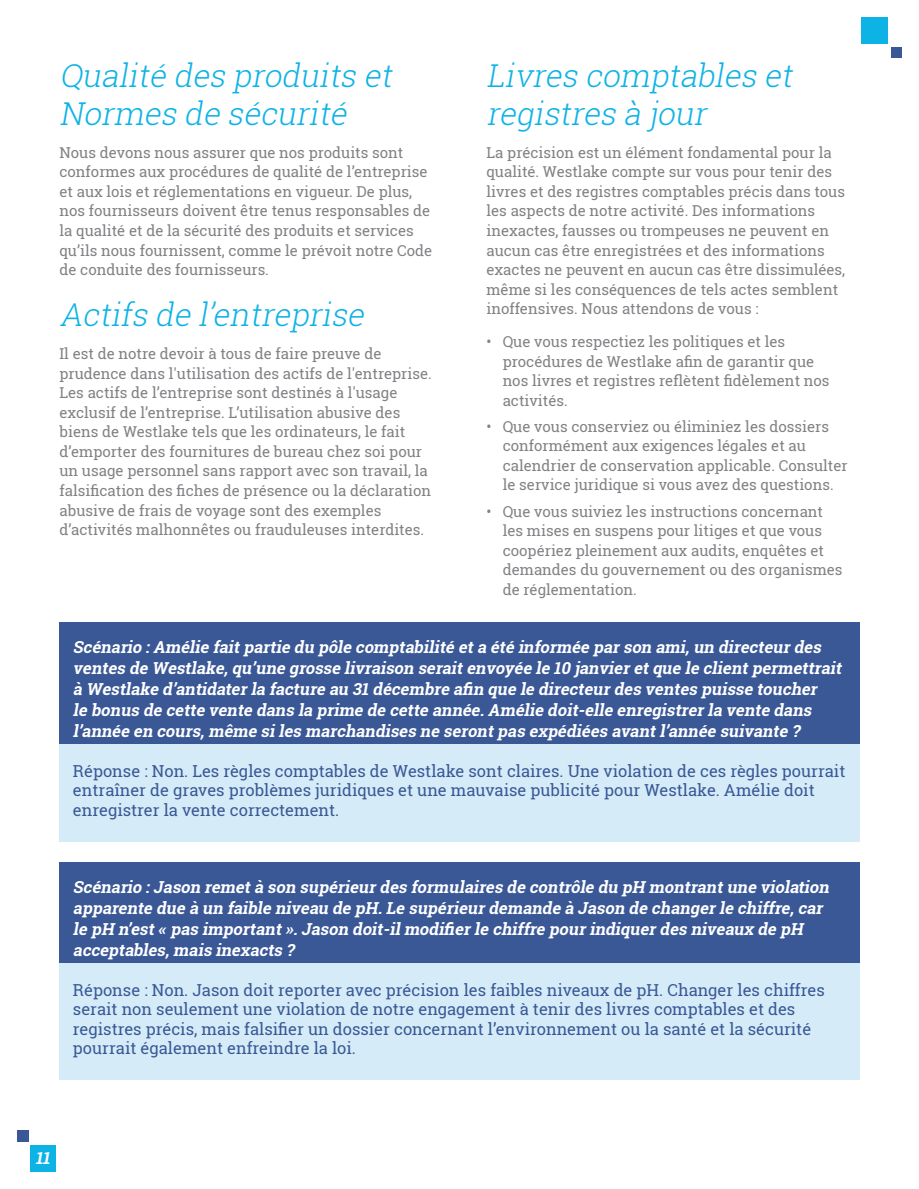
<style>
.page{position:relative;width:919px;height:1189px;background:#fff}
.page>*{position:absolute;margin:0;border:0;box-sizing:border-box;transform-origin:0 0}
.Sustain_SubHead_Larg{font:italic 300 31.5px/37.8px "Roboto Slab";color:#0eb3e6}
.Code_Scenario{font:italic 700 16.5px/21px "Roboto Slab";color:#fff}
.Code_Scenario_Answer{font:16.5px/19.5px "Roboto Slab";color:#3a5896}
.Sustain_Body{font:15px/19.5px "Roboto Slab";color:#808285}
</style>
<div class="page">
<div style="left:59px;top:621px;width:800px;height:140px;background:#3a5896"></div>
<div style="left:59px;top:744px;width:800px;height:97px;background:#d5ecf8"></div>
<div style="left:59px;top:861px;width:800px;height:119px;background:#3a5896"></div>
<div style="left:59px;top:963px;width:800px;height:117px;background:#d5ecf8"></div>
<div style="left:30px;top:1144px;width:26px;height:27px;background:#0eb3e6"></div>
<div style="left:17px;top:1130px;width:11px;height:11px;background:#3a5896"></div>
<div style="left:861px;top:18px;width:26px;height:26px;background:#0eb3e6"></div>
<div style="left:890px;top:47px;width:11px;height:11px;background:#3a5896"></div>
<p class="Sustain_SubHead_Larg" style="left:59px;top:56px;width:341px">Qualité des produits et<br>Normes de sécurité</p>
<p class="Sustain_Body" style="left:59px;top:142px;width:374px">Nous devons nous assurer que nos produits sont conformes aux procédures de qualité de l’entreprise et aux lois et réglementations en vigueur. De plus, nos fournisseurs doivent être tenus responsables de la qualité et de la sécurité des produits et services qu’ils nous fournissent, comme le prévoit notre Code de conduite des fournisseurs.</p>
<p class="Sustain_SubHead_Larg" style="left:59px;top:295px;width:313px">Actifs de l’entreprise</p>
<p class="Sustain_Body" style="left:59px;top:344px;width:373px">Il est de notre devoir à tous de faire preuve de prudence dans l'utilisation des actifs de l'entreprise.<br>Les actifs de l’entreprise sont destinés à l'usage exclusif de l’entreprise. L’utilisation abusive des biens de Westlake tels que les ordinateurs, le fait d’emporter des fournitures de bureau chez soi pour un usage personnel sans rapport avec son travail, la falsification des fiches de présence ou la déclaration abusive de frais de voyage sont des exemples d’activités malhonnêtes ou frauduleuses interdites.</p>
<p class="Sustain_SubHead_Larg" style="left:486px;top:56px;width:314px">Livres comptables et registres à jour</p>
<p class="Sustain_Body" style="left:486px;top:142px;width:360px">La précision est un élément fondamental pour la qualité. Westlake compte sur vous pour tenir des livres et des registres comptables précis dans tous les aspects de notre activité. Des informations inexactes, fausses ou trompeuses ne peuvent en aucun cas être enregistrées et des informations exactes ne peuvent en aucun cas être dissimulées, même si les conséquences de tels actes semblent inoffensives. Nous attendons de vous :</p>
<p class="Sustain_Body" style="left:502px;top:331px;width:328px;text-indent:-16px">• Que vous respectiez les politiques et les procédures de Westlake afin de garantir que nos livres et registres reflètent fidèlement nos activités.</p>
<p class="Sustain_Body" style="left:502px;top:416px;width:346px;text-indent:-16px">• Que vous conserviez ou éliminiez les dossiers conformément aux exigences légales et au calendrier de conservation applicable. Consulter le service juridique si vous avez des questions.</p>
<p class="Sustain_Body" style="left:502px;top:501px;width:341px;text-indent:-16px">• Que vous suiviez les instructions concernant les mises en suspens pour litiges et que vous coopériez pleinement aux audits, enquêtes et demandes du gouvernement ou des organismes de réglementation.</p>
<p class="Code_Scenario" style="left:73px;top:636px;width:773px">Scénario : Amélie fait partie du pôle comptabilité et a été informée par son ami, un directeur des ventes de Westlake, qu’une grosse livraison serait envoyée le 10 janvier et que le client permettrait à Westlake d’antidater la facture au 31 décembre afin que le directeur des ventes puisse toucher<br>le bonus de cette vente dans la prime de cette année. Amélie doit-elle enregistrer la vente dans l’année en cours, même si les marchandises ne seront pas expédiées avant l’année suivante ?</p>
<p class="Code_Scenario_Answer" style="left:73px;top:760px;width:773px">Réponse : Non. Les règles comptables de Westlake sont claires. Une violation de ces règles pourrait entraîner de graves problèmes juridiques et une mauvaise publicité pour Westlake. Amélie doit enregistrer la vente correctement.</p>
<p class="Code_Scenario" style="left:73px;top:876px;width:761px">Scénario : Jason remet à son supérieur des formulaires de contrôle du pH montrant une violation apparente due à un faible niveau de pH. Le supérieur demande à Jason de changer le chiffre, car le pH n’est « pas important». Jason doit-il modifier le chiffre pour indiquer des niveaux de pH acceptables, mais inexacts ?</p>
<p class="Code_Scenario_Answer" style="left:73px;top:979px;width:753px">Réponse : Non. Jason doit reporter avec précision les faibles niveaux de pH. Changer les chiffres serait non seulement une violation de notre engagement à tenir des livres comptables et des registres précis, mais falsifier un dossier concernant l’environnement ou la santé et la sécurité pourrait également enfreindre la loi.</p>
<p class="Code_Scenario" style="left:35px;top:1147px;width:20px">11</p>
</div>
